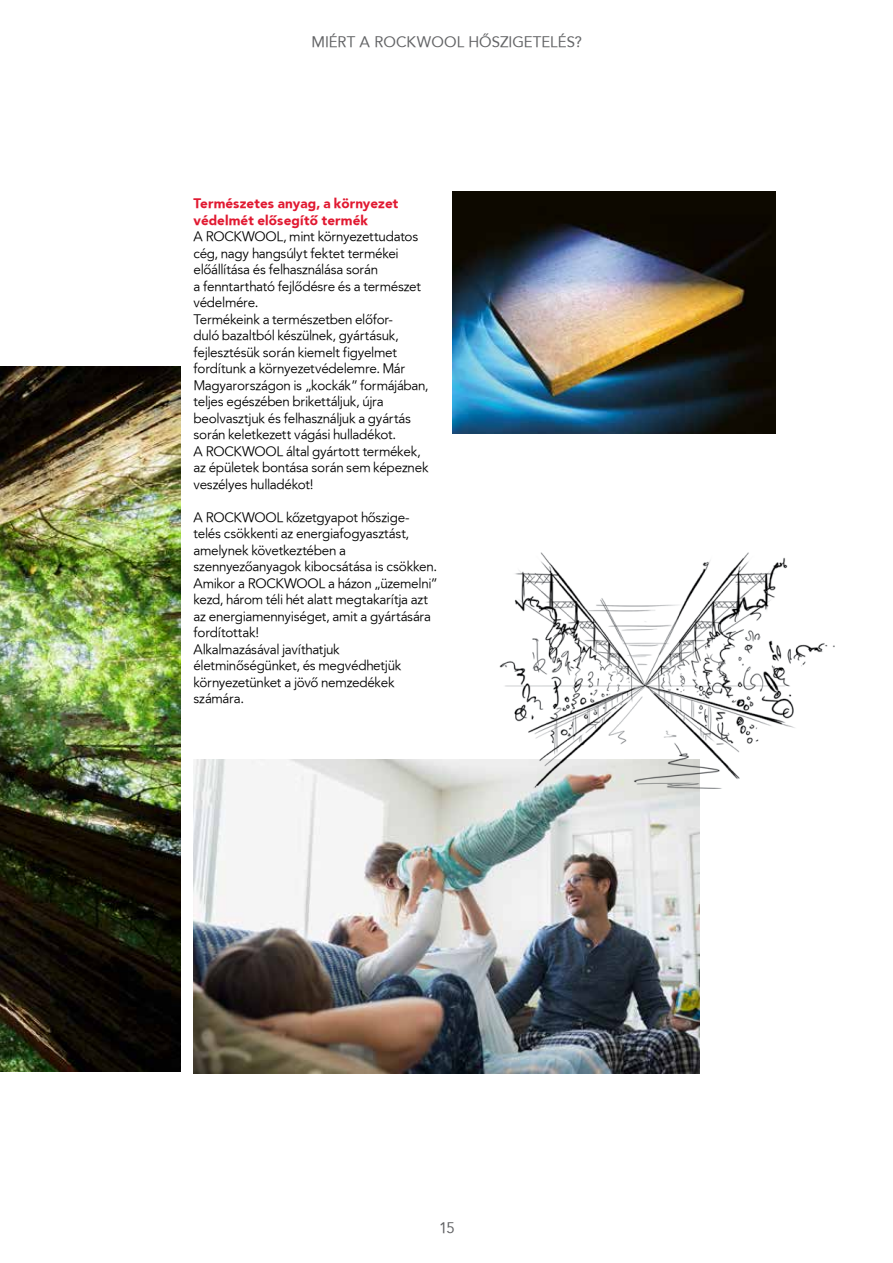
<style>
.page{position:relative;width:893px;height:1263px;background:#fff}
.page>*{position:absolute;margin:0;border:0;box-sizing:border-box;transform-origin:0 0}
.t1{font:15px "Avenir PFL";letter-spacing:.05em;color:#636466}
.t2{font:13.5px/16.5px "Avenir Bk PFL";letter-spacing:.025em;color:#000}
.t3{font:13.5px/16.5px "Avenir Blk PFL";letter-spacing:.015em;color:#e11931}
</style>
<div class="page">
<img style="left:0;top:367px;width:181px;height:704px">
<img style="left:193px;top:759px;width:506px;height:315px">
<img style="left:453px;top:191px;width:322px;height:243px">
<img style="left:491px;top:552px;width:344px;height:264px">
<p class="t1" style="left:312px;top:32px;width:271px">MIÉRT A ROCKWOOL HŐSZIGETELÉS?</p>
<p class="t3" style="left:193px;top:195px;width:207px">Természetes anyag, a környezet védelmét elősegítő termék</p>
<p class="t2" style="left:193px;top:229px;width:236px">A ROCKWOOL, mint környezettudatos cég, nagy hangsúlyt fektet termékei előállítása és felhasználása során<br>a fenntartható fejlődésre és a természet védelmére.<br>Termékeink a természetben előfor-<br>duló bazaltból készülnek, gyártásuk, fejlesztésük során kiemelt figyelmet fordítunk a környezetvédelemre. Már Magyarországon is „kockák” formájában, teljes egészében brikettáljuk, újra beolvasztjuk és felhasználjuk a gyártás során keletkezett vágási hulladékot.<br>A ROCKWOOL által gyártott termékek, az épületek bontása során sem képeznek veszélyes hulladékot!</p>
<p class="t2" style="left:193px;top:509px;width:245px">A ROCKWOOL kőzetgyapot hőszige&shy;telés csökkenti az energiafogyasztást, amelynek következtében a szennyezőanyagok kibocsátása is csökken.<br>Amikor a ROCKWOOL a házon „üzemelni” kezd, három téli hét alatt megtakarítja azt az energiamennyiséget, amit a gyártására fordítottak!<br>Alkalmazásával javíthatjuk életminőségünket, és megvédhetjük környezetünket a jövő nemzedékek számára.</p>
<p class="t1" style="left:438px;top:1218px;width:18px">15</p>
</div>
